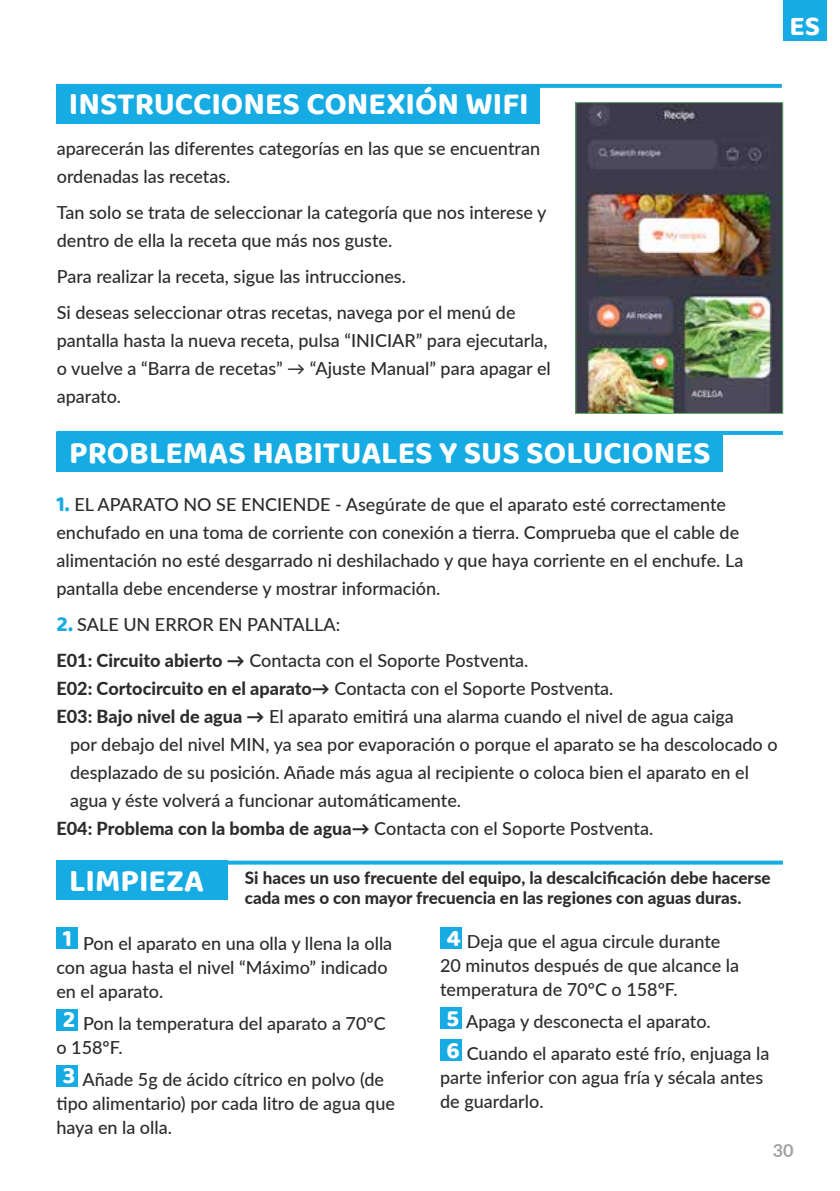
<style>
.page{position:relative;width:840px;height:1191px;background:#fff}
.page>*{position:absolute;margin:0;border:0;box-sizing:border-box;transform-origin:0 0}
.t1{font:700 32px "Baloo 2";color:#fff}
.t2{font:700 28px "Baloo 2";color:#fff}
.t3{font:500 18px/24px "Lato";color:#2c2c2c}
.t4{font:700 18px "Lato";color:#a1a1a1}
.t5{font:800 17px/20px "Lato";color:#2c2c2c}
.s1{font-family:"Baloo 2";font-weight:700;font-size:22px;color:#16ace3}
.s2{font-weight:800}
</style>
<div class="page">
<div style="left:782px;top:0;width:43px;height:41px;background:#16ace3"></div>
<div style="left:56px;top:84px;width:483px;height:40px;background:#16ace3"></div>
<hr style="left:56px;top:84px;width:725px;height:4px;background:#16ace3">
<div style="left:56px;top:432px;width:667px;height:40px;background:#16ace3"></div>
<hr style="left:56px;top:431px;width:726px;height:4px;background:#16ace3">
<div style="left:56px;top:927px;width:22px;height:22px;background:#16ace3"></div>
<div style="left:56px;top:1009px;width:22px;height:21px;background:#16ace3"></div>
<div style="left:56px;top:1065px;width:22px;height:21px;background:#16ace3"></div>
<div style="left:56px;top:860px;width:172px;height:40px;background:#16ace3"></div>
<svg style="left:228px;top:860px;width:554px;height:4px;background:#3ab8e7"></svg>
<div style="left:440px;top:927px;width:21px;height:22px;background:#16ace3"></div>
<div style="left:440px;top:1007px;width:21px;height:22px;background:#16ace3"></div>
<div style="left:440px;top:1039px;width:21px;height:22px;background:#16ace3"></div>
<img style="left:577px;top:104px;width:203px;height:308px">
<div style="left:575px;top:102px;width:207px;height:312px;border:1px solid #63b26a"></div>
<h2 class="t2" style="left:788px;top:9px;width:32px">ES</h2>
<h1 class="t1" style="left:69px;top:85px;width:461px">INSTRUCCIONES CONEXIÓN WIFI</h1>
<p class="t3" style="left:57px;top:133px;width:484px;line-height:28px">aparecerán las diferentes categorías en las que se encuentran ordenadas las recetas.</p>
<p class="t3" style="left:57px;top:197px;width:491px;line-height:28px">Tan solo se trata de seleccionar la categoría que nos interese y dentro de ella la receta que más nos guste.</p>
<p class="t3" style="left:57px;top:257px;width:460px;line-height:36px">Para realizar la receta, sigue las intrucciones.<br>Si deseas seleccionar otras recetas, navega por el menú de</p>
<p class="t3" style="left:57px;top:325px;width:495px;line-height:28px">pantalla hasta la nueva receta, pulsa “INICIAR” para ejecutarla, o vuelve a “Barra de recetas” → “Ajuste Manual” para apagar el aparato.</p>
<h1 class="t1" style="left:69px;top:433px;width:642px">PROBLEMAS HABITUALES Y SUS SOLUCIONES</h1>
<p class="t3" style="left:56px;top:491px;width:54px"><span class="s1">1.</span> El aparat</p>
<p class="t3" style="left:164px;top:491px;width:89px">o no se enciende</p>
<p class="t3" style="left:56px;top:489px;width:688px;line-height:28px;text-indent:278px">- Asegúrate de que el aparato esté correctamente enchufado en una toma de corriente con conexión a tierra. Comprueba que el cable de alimentación no esté desgarrado ni deshilachado y que haya corriente en el enchufe. La pantalla debe encenderse y mostrar información.</p>
<p class="t3" style="left:56px;top:611px;width:42px"><span class="s1">2.</span> Sale</p>
<p class="t3" style="left:123px;top:611px;width:44px">un err</p>
<p class="t3" style="left:188px;top:611px;width:71px">oren pantalla</p>
<p class="t3" style="left:56px;top:605px;width:473px;line-height:36px;text-indent:279px">:<br><span class="s2">E01: Circuito abierto →</span> Contacta con el Soporte Postventa.</p>
<p class="t3" style="left:56px;top:675px;width:558px"><span class="s2">E02: Cortocircuito en el aparato→</span> Contacta con el Soporte Postventa.</p>
<p class="t3" style="left:56px;top:703px;width:678px"><span class="s2">E03: Bajo nivel de agua →</span> El aparato emitirá una alarma cuando el nivel de agua caiga</p>
<p class="t3" style="left:70px;top:731px;width:708px">por debajo del nivel MIN, ya sea por evaporación o porque el aparato se ha descolocado o</p>
<p class="t3" style="left:70px;top:759px;width:680px">desplazado de su posición. Añade más agua al recipiente o coloca bien el aparato en el</p>
<p class="t3" style="left:70px;top:787px;width:392px">agua y éste volverá a funcionar automáticamente.</p>
<p class="t3" style="left:56px;top:815px;width:598px"><span class="s2">E04: Problema con la bomba de agua→</span> Contacta con el Soporte Postventa.</p>
<h1 class="t1" style="left:69px;top:861px;width:136px">LIMPIEZA</h1>
<p class="t5" style="left:245px;top:867px;width:527px">Si haces un uso frecuente del equipo, la descalcificación debe hacerse cada mes o con mayor frecuencia en las regiones con aguas duras.</p>
<p class="t3" style="left:440px;top:929px;width:300px;text-indent:6px"><sup>4</sup> Deja que el agua circule durante<br>20 minutos después de que alcance la temperatura de 70ºC o 158ºF.</p>
<p class="t3" style="left:446px;top:1005px;width:324px;line-height:32px"><sup>5</sup> Apaga y desconecta el aparato.<br><sup>6</sup> Cuando el aparato esté frío, enjuaga la</p>
<p class="t3" style="left:440px;top:1065px;width:324px">parte inferior con agua fría y sécala antes de guardarlo.</p>
<p class="t3" style="left:56px;top:930px;width:337px;text-indent:6px"><sup>1</sup> Pon el aparato en una olla y llena la olla con agua hasta el nivel “Máximo” indicado en el aparato.</p>
<p class="t3" style="left:56px;top:1010px;width:330px;text-indent:6px"><sup>2</sup> Pon la temperatura del aparato a 70ºC o 158ºF.</p>
<p class="t3" style="left:56px;top:1066px;width:340px;text-indent:6px"><sup>3</sup> Añade 5g de ácido cítrico en polvo (de tipo alimentario) por cada litro de agua que haya en la olla.</p>
<p class="t4" style="left:772px;top:1137px;width:22px">30</p>
</div>
